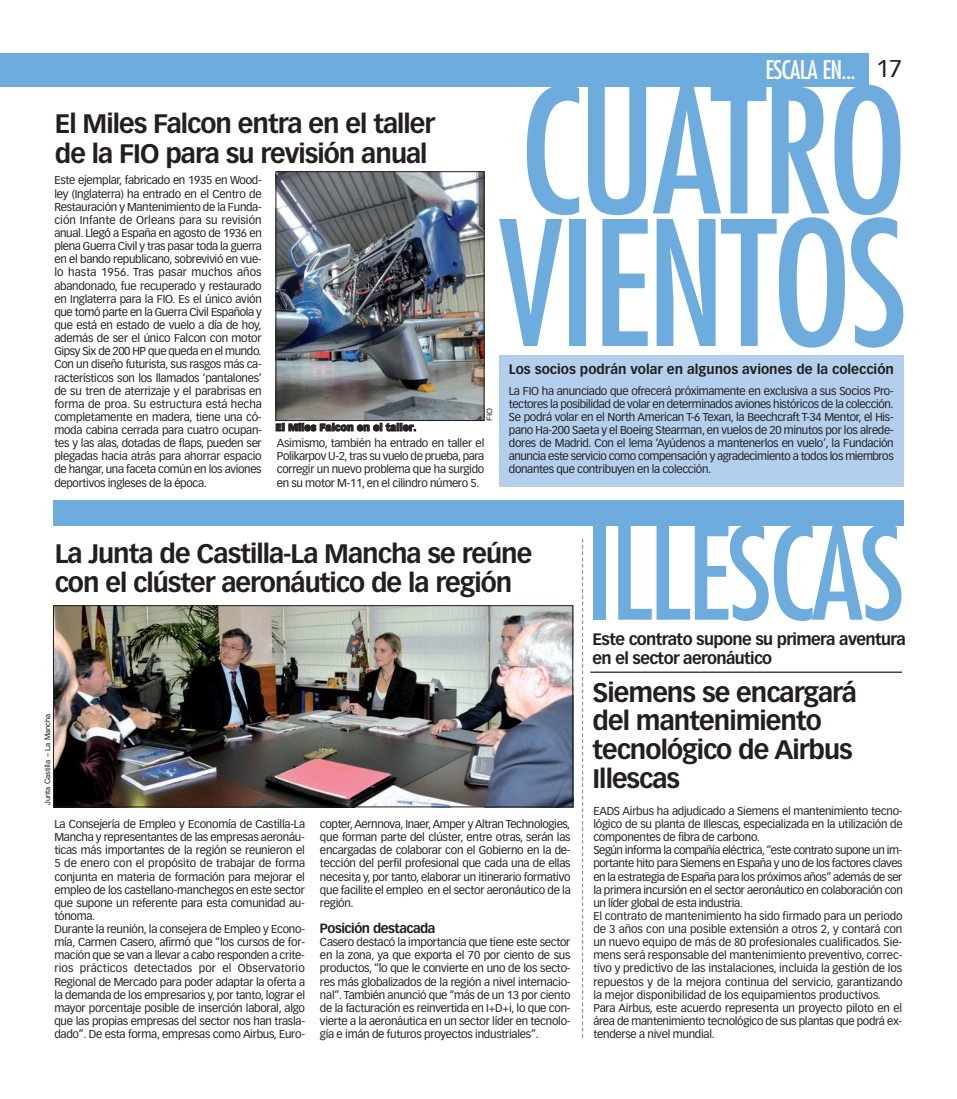
<style>
.page{position:relative;width:957px;height:1099px;background:#fff}
.page>*{position:absolute;margin:0;border:0;box-sizing:border-box;transform-origin:0 0}
.t1{font:condensed 168.38px/132.5px "Futura";letter-spacing:-.025em;color:#6eacdd}
.t2{font:condensed 125px "Futura";letter-spacing:-.025em;color:#6eacdd}
.t3{font:700 26.25px/28.8px "Vectora LH";letter-spacing:-.035em;color:#231f20}
.t4{font:condensed 25px "Futura";letter-spacing:-.025em;color:#fff}
.t5{font:23.75px "Vectora LH";color:#231f20}
.t6{font:700 16.25px/18.8px "Vectora LH";letter-spacing:-.035em;color:#231f20}
.t7{font:700 13.38px "Vectora LH";color:#231f20}
.t8{font:700 13.12px "Vectora LH";letter-spacing:-.035em;color:#231f20}
.t9{font:11.25px/13.1px "Vectora LH";letter-spacing:-.02em;color:#231f20;text-align:justify}
.t10{font:900 10px "Vectora LH";color:#231f20}
.t11{font:7.5px "Helvetica";color:#231f20}
</style>
<div class="page">
<div style="left:0;top:53px;width:868px;height:33px;background:#6eacdd"></div>
<div style="left:53px;top:500px;width:851px;height:25px;background:#6eacdd"></div>
<div style="left:499px;top:355px;width:405px;height:131px;background:#b4cfec"></div>
<img style="left:55px;top:607px;width:516px;height:198px">
<div style="left:53px;top:605px;width:520px;height:202px;border:1px solid #231f20"></div>
<img style="left:275px;top:171px;width:207px;height:249px">
<div style="left:276px;top:171px;width:208px;height:250px;border:1px solid #231f20"></div>
<svg style="left:276px;top:423px;width:140px;height:8px"></svg>
<svg style="left:582px;top:539px;width:1px;height:498px"></svg>
<hr style="left:590px;top:671px;width:312px;height:1px;background:#231f20">
<h3 class="t4" style="left:765px;top:58px;width:92px">ESCALA EN...</h3>
<h3 class="t5" style="left:876px;top:58px;width:28px">17</h3>
<h1 class="t1" style="left:498px;top:98px;width:411px">CUATRO<br>VIENTOS</h1>
<h3 class="t3" style="left:55px;top:111px;width:382px;line-height:30px">El Miles Falcon entra en el taller de la FIO para su revisión anual</h3>
<p class="t9" style="left:54px;top:175px;width:209px">Este ejemplar, fabricado en 1935 en Wood&shy;ley (Inglaterra) ha entrado en el Centro de Restauración y Mantenimiento de la Funda&shy;ción Infante de Orleans para su revisión anual. Llegó a España en agosto de 1936 en plena Guerra Civil y tras pasar toda la guerra en el bando republicano, sobrevivió en vue&shy;lo hasta 1956. Tras pasar muchos años abandonado, fue recuperado y restaurado en Inglaterra para la FIO. Es el único avión que tomó parte en la Guerra Civil Española y que está en estado de vuelo a día de hoy, además de ser el único Falcon con motor Gipsy Six de 200 HP que queda en el mundo.<br>Con un diseño futurista, sus rasgos más ca&shy;racterísticos son los llamados ‘pantalones’ de su tren de aterrizaje y el parabrisas en forma de proa. Su estructura está hecha completamente en madera, tiene una có&shy;moda cabina cerrada para cuatro ocupan&shy;tes y las alas, dotadas de flaps, pueden ser plegadas hacia atrás para ahorrar espacio de hangar, una faceta común en los aviones deportivos ingleses de la época.</p>
<p class="t7" style="left:509px;top:364px;width:387px">Los socios podrán volar en algunos aviones de la colección</p>
<p class="t9" style="left:509px;top:385px;width:386px">La FIO ha anunciado que ofrecerá próximamente en exclusiva a sus Socios Pro&shy;tectores la posibilidad de volar en determinados aviones históricos de la colección.<br>Se podrá volar en el North American T-6 Texan, la Beechcraft T-34 Mentor, el His&shy;pano Ha-200 Saeta y el Boeing Stearman, en vuelos de 20 minutos por los alrede&shy;dores de Madrid. Con el lema ‘Ayúdenos a mantenerlos en vuelo’, la Fundación anuncia este servicio como compensación y agradecimiento a todos los miembros donantes que contribuyen en la colección.</p>
<p class="t11" style="left:486px;top:421px;width:14px;rotate:-90deg">FIO</p>
<p class="t10" style="left:275px;top:423px;width:142px">El Miles Falcon en el taller.</p>
<p class="t9" style="left:277px;top:437px;width:209px">Asimismo, también ha entrado en taller el Polikarpov U-2, tras su vuelo de prueba, para corregir un nuevo problema que ha surgido en su motor M-11, en el cilindro número 5.</p>
<h3 class="t3" style="left:55px;top:541px;width:479px">La Junta de Castilla-La Mancha se reúne con el clúster aeronáutico de la región</h3>
<p class="t11" style="left:45px;top:805px;width:93px;rotate:-90deg">Junta Castilla – La Mancha</p>
<p class="t9" style="left:54px;top:818px;width:252px;text-align:left">La Consejería de Empleo y Economía de Castilla-La Mancha y representantes de las empresas aeronáu&shy;ticas más importantes de la región se reunieron el 5 de enero con el propósito de trabajar de forma conjunta en materia de formación para mejorar el empleo de los castellano-manchegos en este sector que supone un referente para esta comunidad au&shy;tónoma.<br>Durante la reunión, la consejera de Empleo y Econo&shy;mía, Carmen Casero, afirmó que “los cursos de for&shy;mación que se van a llevar a cabo responden a crite&shy;rios prácticos detectados por el Observatorio Regional de Mercado para poder adaptar la oferta a la demanda de los empresarios y, por tanto, lograr el mayor porcentaje posible de inserción laboral, algo que las propias empresas del sector nos han trasla&shy;dado”. De esta forma, empresas como Airbus, Euro-</p>
<p class="t9" style="left:320px;top:818px;width:252px">copter,Aernnova, Inaer,Amper y Altran Technologies, que forman parte del clúster, entre otras, serán las encargadas de colaborar con el Gobierno en la de&shy;tección del perfil profesional que cada una de ellas necesita y, por tanto, elaborar un itinerario formativo que facilite el empleo en el sector aeronáutico de la región.</p>
<p class="t8" style="left:320px;top:922px;width:117px">Posición destacada</p>
<p class="t9" style="left:320px;top:936px;width:252px">Casero destacó la importancia que tiene este sector en la zona, ya que exporta el 70 por ciento de sus productos, “lo que le convierte en uno de los secto&shy;res más globalizados de la región a nivel internacio&shy;nal”.También anunció que “más de un 13 por ciento de la facturación es reinvertida en I+D+i, lo que con&shy;vierte a la aeronáutica en un sector líder en tecnolo&shy;gía e imán de futuros proyectos industriales”.</p>
<h2 class="t2" style="left:586px;top:516px;width:320px">ILLESCAS</h2>
<h3 class="t6" style="left:592px;top:631px;width:315px">Este contrato supone su primera aventura en el sector aeronáutico</h3>
<h3 class="t3" style="left:592px;top:679px;width:266px">Siemens se encargará del mantenimiento tecnológico de Airbus<br>Illescas</h3>
<p class="t9" style="left:593px;top:805px;width:311px;text-align:left">EADS Airbus ha adjudicado a Siemens el mantenimiento tecno&shy;lógico de su planta de Illescas, especializada en la utilización de componentes de fibra de carbono.<br>Según informa la compañía eléctrica,“este contrato supone un im&shy;portante hito para Siemens en España y uno de los factores claves en la estrategia de España para los próximos años” además de ser la primera incursión en el sector aeronáutico en colaboración con un líder global de esta industria.<br>El contrato de mantenimiento ha sido firmado para un periodo de 3 años con una posible extensión a otros 2, y contará con un nuevo equipo de más de 80 profesionales cualificados. Sie&shy;mens será responsable del mantenimiento preventivo, correc&shy;tivo y predictivo de las instalaciones, incluida la gestión de los repuestos y de la mejora continua del servicio, garantizando la mejor disponibilidad de los equipamientos productivos.<br>Para Airbus, este acuerdo representa un proyecto piloto en el área de mantenimiento tecnológico de sus plantas que podrá ex&shy;tenderse a nivel mundial.</p>
</div>
